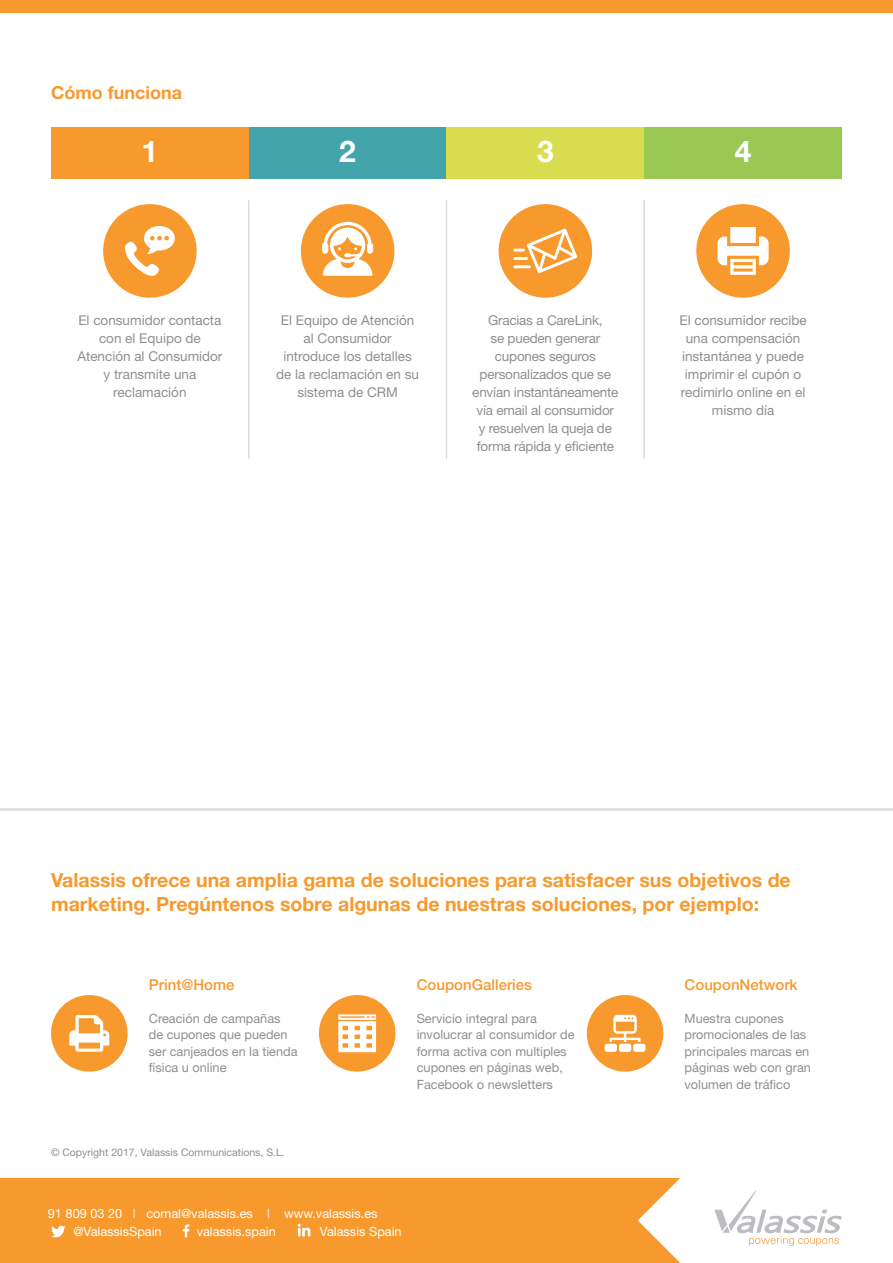
<style>
.page{position:relative;width:893px;height:1263px;background:#fff}
.page>*{position:absolute;margin:0;border:0;box-sizing:border-box;transform-origin:0 0}
.t1{font:700 30px "Helvetica Neue";color:#fff}
.t2{font:700 19.5px/24px "Helvetica Neue";color:#f8992d}
.t3{font:700 18px "Helvetica Neue";color:#f8992d}
.t4{font:500 15px "Helvetica Neue";color:#f8992d}
.t5{font:13.5px/18px "Helvetica Neue";color:#8d8f92;text-align:center}
.t6{font:12.75px/16.5px "Helvetica Neue";color:#8d8f92}
.t7{font:12.75px/18px "Helvetica Neue";color:#fff}
.t8{font:10.5px "Helvetica Neue";color:#8d8f92}
</style>
<div class="page">
<div style="left:0;top:1178px;width:681px;height:85px;background:#f8992d"></div>
<svg style="left:714px;top:1191px;width:128px;height:55px"></svg>
<div style="left:51px;top:128px;width:198px;height:51px;background:#f8992d"></div>
<div style="left:249px;top:128px;width:197px;height:51px;background:#43a4ab"></div>
<div style="left:446px;top:128px;width:198px;height:51px;background:#d7dd4e"></div>
<div style="left:644px;top:128px;width:198px;height:51px;background:#9ac853"></div>
<div style="left:0;top:0;width:893px;height:13px;background:#f8992d"></div>
<hr style="left:248px;top:201px;width:2px;height:257px;background:#dcdddf">
<hr style="left:446px;top:201px;width:1px;height:257px;background:#dcdddf">
<hr style="left:643px;top:201px;width:2px;height:257px;background:#dcdddf">
<hr style="left:0;top:808px;width:893px;height:3px;background:#e0dfde">
<div style="left:587px;top:995px;width:76px;height:77px;background:#f8992d;border-radius:50%"></div>
<div style="left:605px;top:1044px;width:12px;height:8px;background:#fff;border-radius:3px"></div>
<div style="left:619px;top:1044px;width:12px;height:8px;background:#fff;border-radius:3px"></div>
<div style="left:633px;top:1044px;width:12px;height:8px;background:#fff;border-radius:3px"></div>
<svg style="left:610px;top:1015px;width:31px;height:27px"></svg>
<div style="left:51px;top:995px;width:77px;height:77px;background:#f8992d;border-radius:50%"></div>
<svg style="left:69px;top:1015px;width:40px;height:37px"></svg>
<div style="left:319px;top:995px;width:76px;height:77px;background:#f8992d;border-radius:50%"></div>
<svg style="left:338px;top:1014px;width:38px;height:38px"></svg>
<div style="left:301px;top:204px;width:93px;height:94px;background:#f8992d;border-radius:50%"></div>
<svg style="left:322px;top:222px;width:51px;height:54px"></svg>
<div style="left:696px;top:204px;width:94px;height:94px;background:#f8992d;border-radius:50%"></div>
<svg style="left:718px;top:227px;width:51px;height:48px"></svg>
<div style="left:499px;top:204px;width:93px;height:94px;background:#f8992d;border-radius:50%"></div>
<svg style="left:513px;top:229px;width:64px;height:44px"></svg>
<hr style="left:513px;top:265px;width:18px;height:3px;background:#fff">
<hr style="left:513px;top:257px;width:15px;height:3px;background:#fff">
<div style="left:103px;top:204px;width:94px;height:94px;background:#f8992d;border-radius:50%"></div>
<svg style="left:125px;top:226px;width:50px;height:50px"></svg>
<svg style="left:183px;top:1224px;width:6px;height:13px"></svg>
<svg style="left:51px;top:1226px;width:14px;height:11px"></svg>
<svg style="left:298px;top:1224px;width:12px;height:12px"></svg>
<h3 class="t3" style="left:51px;top:82px;width:132px">Cómo funciona</h3>
<h1 class="t1" style="left:142px;top:132px;width:18px">1</h1>
<h1 class="t1" style="left:339px;top:132px;width:18px">2</h1>
<h1 class="t1" style="left:537px;top:132px;width:18px">3</h1>
<h1 class="t1" style="left:735px;top:132px;width:18px">4</h1>
<p class="t5" style="left:77px;top:311px;width:147px">El consumidor contacta con el Equipo de<br>Atención al Consumidor y transmite una reclamación</p>
<p class="t5" style="left:276px;top:311px;width:144px">El Equipo de Atención al Consumidor introduce los detalles de la reclamación en su sistema de CRM</p>
<p class="t5" style="left:472px;top:311px;width:148px">Gracias a CareLink,<br>se pueden generar cupones seguros personalizados que se envían instantáneamente vía email al consumidor y resuelven la queja de forma rápida y eficiente</p>
<p class="t5" style="left:679px;top:311px;width:129px">El consumidor recibe una compensación instantánea y puede imprimir el cupón o redimirlo online en el mismo día</p>
<h2 class="t2" style="left:51px;top:868px;width:741px">Valassis ofrece una amplia gama de soluciones para satisfacer sus objetivos de marketing. Pregúntenos sobre algunas de nuestras soluciones, por ejemplo:</h2>
<p class="t4" style="left:149px;top:975px;width:87px">Print@Home</p>
<p class="t6" style="left:149px;top:1010px;width:150px">Creación de campañas de cupones que pueden ser canjeados en la tienda física u online</p>
<p class="t4" style="left:417px;top:975px;width:117px">CouponGalleries</p>
<p class="t6" style="left:417px;top:1010px;width:159px">Servicio integral para involucrar al consumidor de forma activa con multiples cupones en páginas web,<br>Facebook o newsletters</p>
<p class="t8" style="left:51px;top:1146px;width:235px">© Copyright 2017, Valassis Communications, S.L.</p>
<p class="t7" style="left:73px;top:1204px;width:306px;text-indent:-26px">91 809 03 20 | comal@valassis.es | www.valassis.es @ValassisSpain</p>
<p class="t7" style="left:197px;top:1222px;width:81px">valassis.spain</p>
<p class="t7" style="left:320px;top:1222px;width:83px">Valassis Spain</p>
<p class="t4" style="left:685px;top:975px;width:115px">CouponNetwork</p>
<p class="t6" style="left:685px;top:1010px;width:128px">Muestra cupones promocionales de las principales marcas en páginas web con gran volumen de tráfico</p>
</div>
